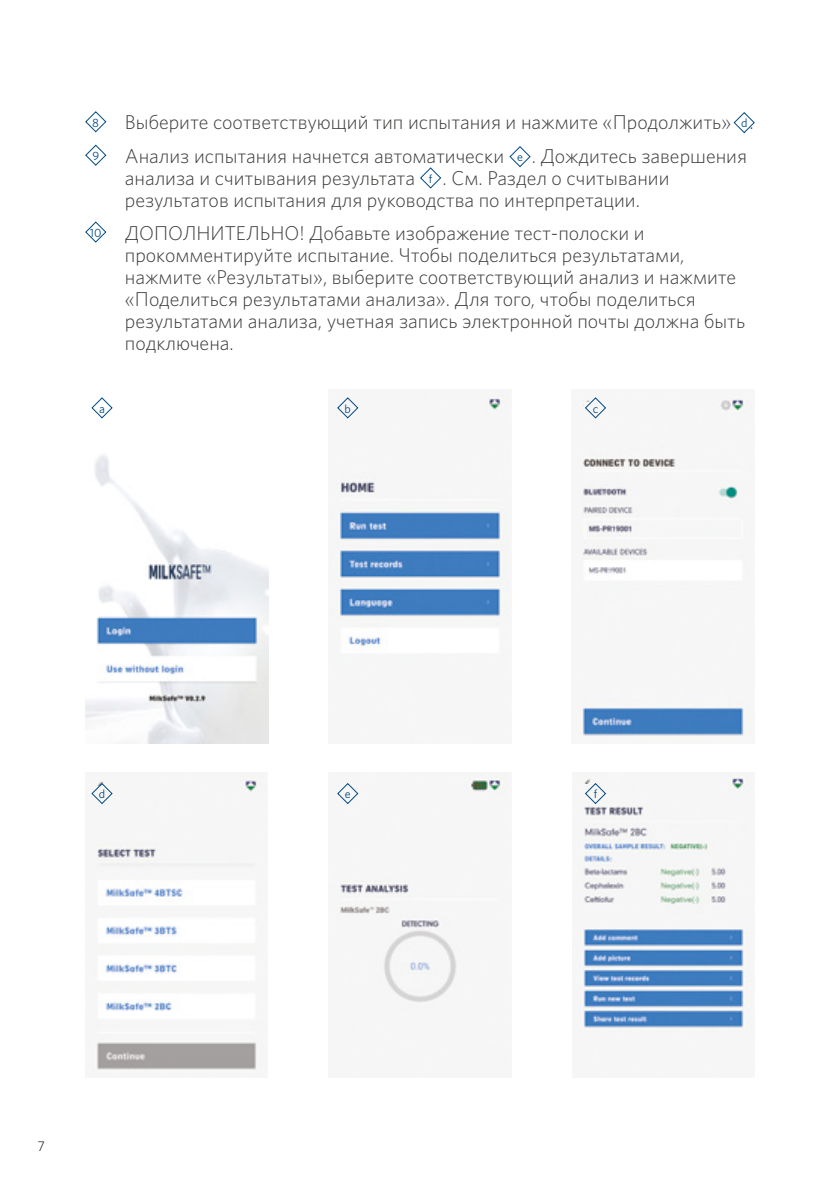
<style>
.page{position:relative;width:840px;height:1191px;background:#fff}
.page>*{position:absolute;margin:0;border:0;box-sizing:border-box;transform-origin:0 0}
.t1{font:300 20px/22px "Whitney";color:#3c3c3b}
.t2{font:300 14px "Whitney";color:#000}
.t3{font:12px "Whitney";color:#004884}
</style>
<div class="page">
<img style="left:96px;top:772px;width:171px;height:299px">
<div style="left:339px;top:772px;width:171px;height:303px;background:#f6f6f6"></div>
<img style="left:572px;top:772px;width:182px;height:263px">
<img style="left:85px;top:455px;width:183px;height:288px">
<img style="left:328px;top:395px;width:183px;height:345px">
<img style="left:571px;top:398px;width:183px;height:345px">
<svg style="left:85px;top:144px;width:22px;height:22px"></svg>
<svg style="left:85px;top:111px;width:22px;height:22px"></svg>
<svg style="left:85px;top:221px;width:22px;height:22px"></svg>
<svg style="left:91px;top:397px;width:22px;height:22px"></svg>
<svg style="left:336px;top:396px;width:23px;height:23px"></svg>
<svg style="left:584px;top:397px;width:22px;height:22px"></svg>
<svg style="left:91px;top:782px;width:22px;height:23px"></svg>
<svg style="left:337px;top:782px;width:22px;height:23px"></svg>
<div style="left:583px;top:784px;width:19px;height:16px;background:#f6f6f5"></div>
<svg style="left:584px;top:782px;width:22px;height:23px"></svg>
<svg style="left:733px;top:112px;width:22px;height:22px"></svg>
<svg style="left:509px;top:146px;width:22px;height:22px"></svg>
<svg style="left:420px;top:167px;width:21px;height:22px"></svg>
<p class="t3" style="left:92px;top:114px;width:8px">8</p>
<p class="t3" style="left:92px;top:148px;width:8px">9</p>
<p class="t3" style="left:90px;top:225px;width:13px">10</p>
<p class="t1" style="left:125px;top:105px;width:630px;line-height:33.4px">Выберите соответствующий тип испытания и нажмите «Продолжить» .<br>Анализ испытания начнется автоматически</p>
<p class="t3" style="left:740px;top:115px;width:8px">d</p>
<p class="t1" style="left:531px;top:144px;width:217px">. Дождитесь завершения</p>
<p class="t3" style="left:517px;top:149px;width:7px">e</p>
<p class="t1" style="left:125px;top:166px;width:546px;text-indent:317px">. См. Раздел о считывании результатов испытания для руководства по интерпретации.</p>
<p class="t1" style="left:125px;top:221px;width:621px">ДОПОЛНИТЕЛЬНО! Добавьте изображение тест-полоски и прокомментируйте испытание. Чтобы поделиться результатами, нажмите «Результаты», выберите соответствующий анализ и нажмите «Поделиться результатами анализа». Для того, чтобы поделиться результатами анализа, учетная запись электронной почты должна быть подключена.</p>
<p class="t3" style="left:428px;top:171px;width:5px">f</p>
<p class="t1" style="left:125px;top:166px;width:291px">анализа и считывания результата</p>
<p class="t3" style="left:99px;top:400px;width:7px">a</p>
<p class="t3" style="left:344px;top:400px;width:8px">b</p>
<p class="t3" style="left:592px;top:400px;width:7px">c</p>
<p class="t3" style="left:99px;top:786px;width:8px">d</p>
<p class="t3" style="left:344px;top:786px;width:7px">e</p>
<p class="t3" style="left:593px;top:786px;width:5px">f</p>
<p class="t2" style="left:37px;top:1137px;width:9px">7</p>
</div>
